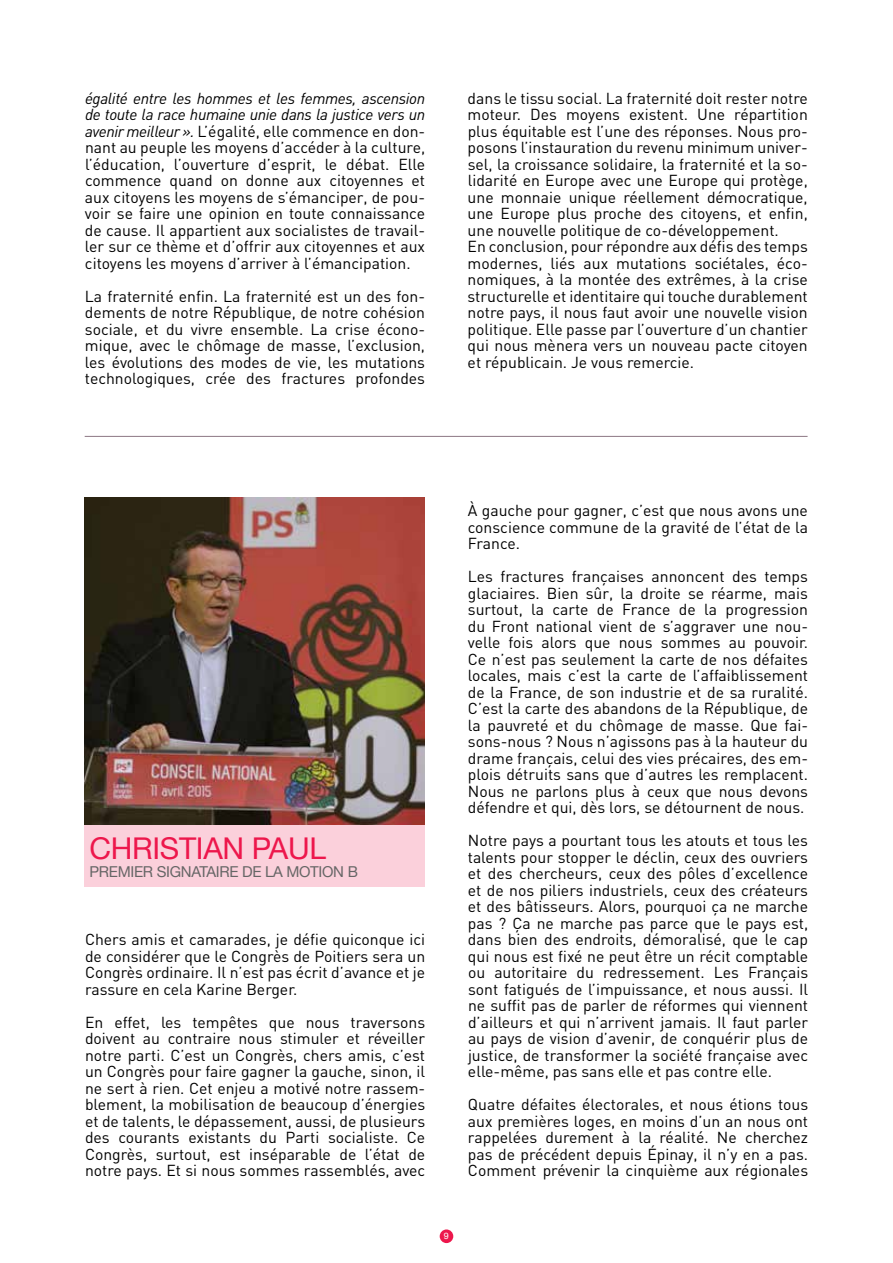
<style>
.page{position:relative;width:893px;height:1263px;background:#fff}
.page>*{position:absolute;margin:0;border:0;box-sizing:border-box;transform-origin:0 0}
.t1{font:30px "Helvetica Neue";letter-spacing:-.01em;color:#ed174c}
.t2{font:15.75px/16.5px "DIN";color:#000;text-align:justify}
.t3{font:15px "Helvetica Neue";letter-spacing:-.02em;color:#666}
.t4{font:9px "Helvetica Neue";color:#fff}
.s1{font-style:italic}
</style>
<div class="page">
<div style="left:440px;top:1229px;width:13px;height:14px;background:#ed174c;border-radius:50%"></div>
<hr style="left:85px;top:436px;width:723px;height:1px;background:#927d89">
<div style="left:85px;top:825px;width:340px;height:62px;background:#fbd0db"></div>
<img style="left:85px;top:497px;width:340px;height:328px">
<p class="t2" style="left:85px;top:89px;width:342px"><span class="s1">égalité entre les hommes et les femmes, ascension de toute la race humaine unie dans la justice vers un avenir meilleur ».</span> L’égalité, elle commence en don&shy;nant au peuple les moyens d’accéder à la culture, l’éducation, l’ouverture d’esprit, le débat. Elle commence quand on donne aux citoyennes et aux citoyens les moyens de s’émanciper, de pou&shy;voir se faire une opinion en toute connaissance de cause. Il appartient aux socialistes de travail&shy;ler sur ce thème et d’offrir aux citoyennes et aux citoyens les moyens d’arriver à l’émancipation.</p>
<p class="t2" style="left:85px;top:287px;width:342px">La fraternité enfin. La fraternité est un des fon&shy;dements de notre République, de notre cohésion sociale, et du vivre ensemble. La crise écono&shy;mique, avec le chômage de masse, l’exclusion, les évolutions des modes de vie, les mutations technologiques, crée des fractures profondes</p>
<p class="t2" style="left:468px;top:89px;width:342px;text-align:left">dans le tissu social. La fraternité doit rester notre moteur. Des moyens existent. Une répartition plus équitable est l’une des réponses. Nous pro&shy;posons l’instauration du revenu minimum univer&shy;sel, la croissance solidaire, la fraternité et la so&shy;lidarité en Europe avec une Europe qui protège, une monnaie unique réellement démocratique, une Europe plus proche des citoyens, et enfin, une nouvelle politique de co-développement.<br>En conclusion, pour répondre aux défis des temps modernes, liés aux mutations sociétales, éco&shy;nomiques, à la montée des extrêmes, à la crise structurelle et identitaire qui touche durablement notre pays, il nous faut avoir une nouvelle vision politique. Elle passe par l’ouverture d’un chantier qui nous mènera vers un nouveau pacte citoyen et républicain. Je vous remercie.</p>
<h1 class="t1" style="left:89px;top:826px;width:238px">CHRISTIAN PAUL</h1>
<p class="t3" style="left:89px;top:860px;width:270px">PREMIER SIGNATAIRE DE LA MOTION B</p>
<p class="t2" style="left:85px;top:931px;width:342px">Chers amis et camarades, je défie quiconque ici de considérer que le Congrès de Poitiers sera un Congrès ordinaire. Il n’est pas écrit d’avance et je rassure en cela Karine Berger.</p>
<p class="t2" style="left:85px;top:1013px;width:342px">En effet, les tempêtes que nous traversons doivent au contraire nous stimuler et réveiller notre parti. C’est un Congrès, chers amis, c’est un Congrès pour faire gagner la gauche, sinon, il ne sert à rien. Cet enjeu a motivé notre rassem&shy;blement, la mobilisation de beaucoup d’énergies et de talents, le dépassement, aussi, de plusieurs des courants existants du Parti socialiste. Ce Congrès, surtout, est inséparable de l’état de notre pays. Et si nous sommes rassemblés, avec</p>
<p class="t2" style="left:468px;top:502px;width:342px">À gauche pour gagner, c’est que nous avons une conscience commune de la gravité de l’état de la France.</p>
<p class="t2" style="left:468px;top:568px;width:342px">Les fractures françaises annoncent des temps glaciaires. Bien sûr, la droite se réarme, mais surtout, la carte de France de la progression du Front national vient de s’aggraver une nou&shy;velle fois alors que nous sommes au pouvoir.<br>Ce n’est pas seulement la carte de nos défaites locales, mais c’est la carte de l’affaiblissement de la France, de son industrie et de sa ruralité.<br>C’est la carte des abandons de la République, de la pauvreté et du chômage de masse. Que fai&shy;sons-nous ? Nous n’agissons pas à la hauteur du drame français, celui des vies précaires, des em&shy;plois détruits sans que d’autres les remplacent.<br>Nous ne parlons plus à ceux que nous devons défendre et qui, dès lors, se détournent de nous.</p>
<p class="t2" style="left:468px;top:832px;width:342px">Notre pays a pourtant tous les atouts et tous les talents pour stopper le déclin, ceux des ouvriers et des chercheurs, ceux des pôles d’excellence et de nos piliers industriels, ceux des créateurs et des bâtisseurs. Alors, pourquoi ça ne marche pas ? Ça ne marche pas parce que le pays est, dans bien des endroits, démoralisé, que le cap qui nous est fixé ne peut être un récit comptable ou autoritaire du redressement. Les Français sont fatigués de l’impuissance, et nous aussi. Il ne suffit pas de parler de réformes qui viennent d’ailleurs et qui n’arrivent jamais. Il faut parler au pays de vision d’avenir, de conquérir plus de justice, de transformer la société française avec elle-même, pas sans elle et pas contre elle.</p>
<p class="t2" style="left:468px;top:1096px;width:342px">Quatre défaites électorales, et nous étions tous aux premières loges, en moins d’un an nous ont rappelées durement à la réalité. Ne cherchez pas de précédent depuis Épinay, il n’y en a pas.<br>Comment prévenir la cinquième aux régionales</p>
<p class="t4" style="left:444px;top:1229px;width:7px">9</p>
</div>
